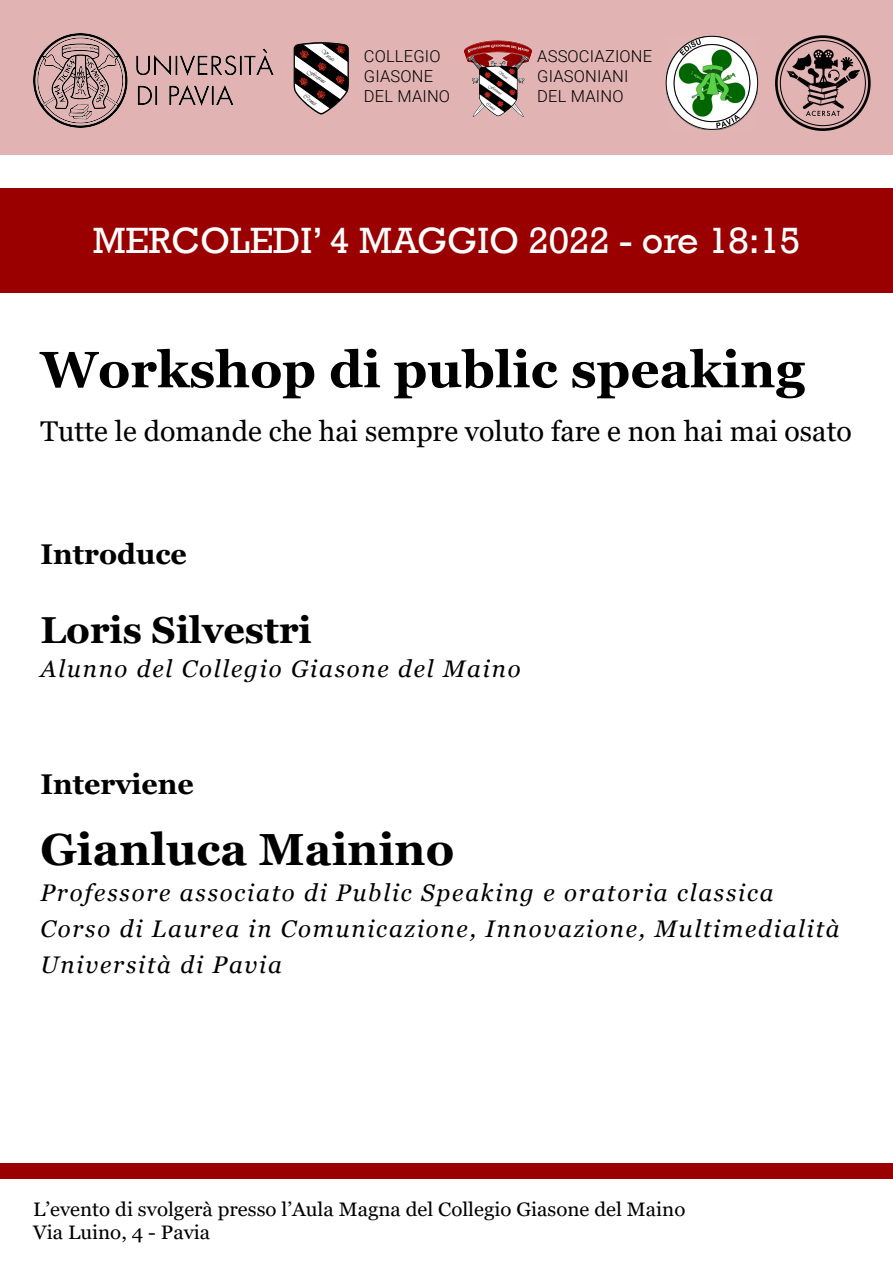
<style>
.page{position:relative;width:893px;height:1263px;background:#fff}
.page>*{position:absolute;margin:0;border:0;box-sizing:border-box;transform-origin:0 0}
.t1{font:700 51px "Georgia";color:#000}
.t2{font:700 45px "Georgia";color:#000}
.t3{font:37.5px "Rockwell";color:#fff}
.t4{font:700 37.5px "Georgia";color:#000}
.t5{font:28.5px "Georgia";color:#000}
.t6{font:700 28.5px "Georgia";color:#000}
.t7{font:italic 24px/36px "Georgia";letter-spacing:.075em;color:#000}
.t8{font:19.5px/23.4px "Georgia";color:#000;scale:1.05 1}
.t9{font:300 16.5px/19.8px "Roboto";letter-spacing:.01em;color:#000}
.t10{font:7.2px "Vivaldii";color:#000}
.t11{font:6.3px "Vivaldii";color:#000}
</style>
<div class="page">
<div style="left:0;top:0;width:893px;height:155px;background:#e1b3b3"></div>
<img style="left:463px;top:40px;width:70px;height:76px">
<div style="left:0;top:1164px;width:893px;height:14px;background:#9b0000"></div>
<div style="left:0;top:188px;width:893px;height:105px;background:#9b0000"></div>
<svg style="left:294px;top:42px;width:55px;height:72px"></svg>
<div style="left:775px;top:35px;width:95px;height:96px;border:3px solid #000;border-radius:50%"></div>
<svg style="left:786px;top:50px;width:74px;height:66px;background:#9a7a7a"></svg>
<img style="left:666px;top:37px;width:91px;height:92px">
<div style="left:674px;top:44px;width:76px;height:78px;border:1px solid #000;border-radius:50%"></div>
<img style="left:33px;top:33px;width:241px;height:95px">
<p class="t11" style="left:323px;top:48px;width:17px;rotate:36deg">Virtuti</p>
<p class="t10" style="left:311px;top:66px;width:22px;rotate:35deg">Fortuna</p>
<p class="t10" style="left:307px;top:92px;width:16px;rotate:35deg">Comes</p>
<p class="t9" style="left:364px;top:46px;width:88px">COLLEGIO<br>GIASONE<br>DEL MAINO</p>
<p class="t9" style="left:537px;top:46px;width:116px">ASSOCIAZIONE<br>GIASONIANI<br>DEL MAINO</p>
<h3 class="t3" style="left:93px;top:219px;width:709px">MERCOLEDI’ 4 MAGGIO 2022 - ore 18:15</h3>
<h1 class="t1" style="left:41px;top:337px;width:766px">Workshop di public speaking</h1>
<p class="t5" style="left:41px;top:414px;width:813px">Tutte le domande che hai sempre voluto fare e non hai mai osato</p>
<p class="t6" style="left:41px;top:535px;width:148px">Introduce</p>
<h3 class="t4" style="left:41px;top:606px;width:273px">Loris Silvestri</h3>
<p class="t7" style="left:41px;top:651px;width:481px">Alunno del Collegio Giasone del Maino</p>
<p class="t6" style="left:41px;top:766px;width:155px">Interviene</p>
<h2 class="t2" style="left:41px;top:820px;width:415px">Gianluca Mainino</h2>
<p class="t7" style="left:41px;top:874px;width:801px">Professore associato di Public Speaking e oratoria classica<br>Corso di Laurea in Comunicazione, Innovazione, Multimedialità<br>Università di Pavia</p>
<p class="t8" style="left:33px;top:1198px;width:623px">L’evento di svolgerà presso l’Aula Magna del Collegio Giasone del Maino<br>Via Luino, 4 - Pavia</p>
</div>
